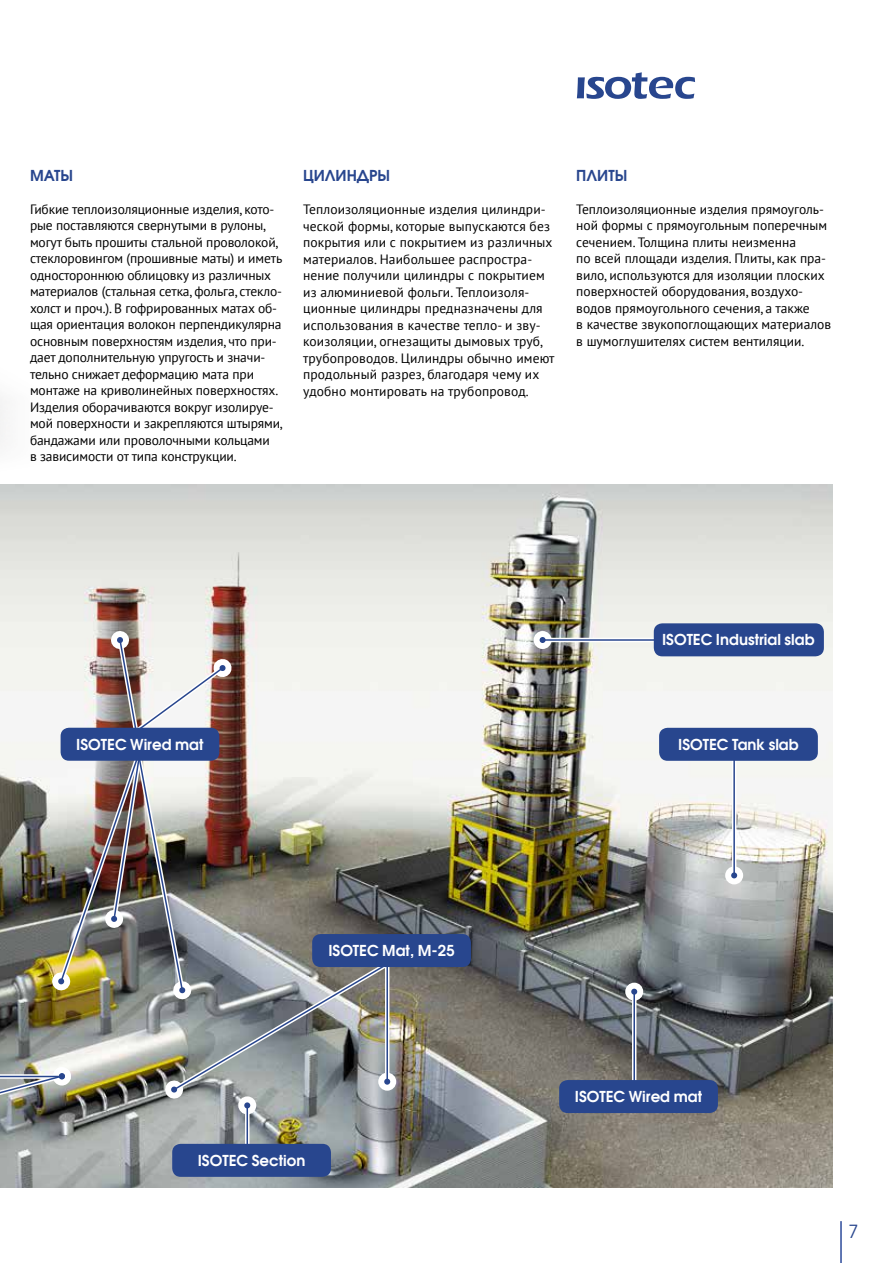
<style>
.page{position:relative;width:893px;height:1263px;background:#fff}
.page>*{position:absolute;margin:0;border:0;box-sizing:border-box;transform-origin:0 0}
.t1{font:18px "Avant Garde Gothic C";color:#28468e}
.t2{font:700 15px "Avant Garde Gothic C";color:#fff}
.t3{font:700 15px "Avant Garde Gothic C";color:#28468e}
.t4{font:13.5px/16.5px "PT Sans";color:#000}
</style>
<div class="page">
<img style="left:0;top:485px;width:833px;height:703px">
<hr style="left:732px;top:743px;width:4px;height:132px;background:#fff">
<div style="left:725px;top:866px;width:18px;height:18px;background:#fff;border-radius:50%"></div>
<div style="left:378px;top:1073px;width:18px;height:18px;background:#fff;border-radius:50%"></div>
<hr style="left:543px;top:638px;width:132px;height:4px;background:#fff">
<div style="left:534px;top:631px;width:18px;height:18px;background:#fff;border-radius:50%"></div>
<hr style="left:632px;top:992px;width:4px;height:103px;background:#fff">
<div style="left:625px;top:983px;width:18px;height:18px;background:#fff;border-radius:50%"></div>
<svg style="left:245px;top:1116px;width:5px;height:28px"></svg>
<hr style="left:733px;top:743px;width:2px;height:132px;background:#28468e">
<svg style="left:731px;top:872px;width:6px;height:6px"></svg>
<hr style="left:543px;top:639px;width:132px;height:2px;background:#28468e">
<svg style="left:540px;top:637px;width:6px;height:6px"></svg>
<hr style="left:633px;top:992px;width:2px;height:103px;background:#28468e">
<svg style="left:631px;top:989px;width:6px;height:6px"></svg>
<hr style="left:247px;top:1105px;width:1px;height:54px;background:#28468e">
<img style="left:0;top:630px;width:393px;height:486px">
<div style="left:659px;top:728px;width:159px;height:33px;background:#28468e;border-radius:9px"></div>
<div style="left:312px;top:934px;width:159px;height:33px;background:#28468e;border-radius:9px"></div>
<div style="left:654px;top:623px;width:170px;height:33px;background:#28468e;border-radius:9px"></div>
<div style="left:559px;top:1080px;width:159px;height:33px;background:#28468e;border-radius:9px"></div>
<div style="left:172px;top:1144px;width:159px;height:33px;background:#28468e;border-radius:9px"></div>
<div style="left:61px;top:728px;width:158px;height:33px;background:#28468e;border-radius:9px"></div>
<svg style="left:577px;top:72px;width:118px;height:27px"></svg>
<hr style="left:840px;top:1221px;width:2px;height:42px;background:#2d4b9b">
<p class="t3" style="left:30px;top:166px;width:45px">МАТЫ</p>
<p class="t4" style="left:30px;top:200px;width:254px">Гибкие теплоизоляционные изделия, кото&shy;рые поставляются свернутыми в рулоны, могут быть прошиты стальной проволокой, стеклоровингом (прошивные маты) и иметь одностороннюю облицовку из различных материалов (стальная сетка, фольга, стекло&shy;холст и проч.). В гофрированных матах об&shy;щая ориентация волокон перпендикулярна основным поверхностям изделия, что при&shy;дает дополнительную упругость и значи&shy;тельно снижает деформацию мата при монтаже на криволинейных поверхностях.<br>Изделия оборачиваются вокруг изолируе&shy;мой поверхности и закрепляются штырями, бандажами или проволочными кольцами<br>в зависимости от типа конструкции.</p>
<p class="t3" style="left:303px;top:166px;width:88px">ЦИЛИНДРЫ</p>
<p class="t4" style="left:303px;top:201px;width:253px">Теплоизоляционные изделия цилиндри&shy;ческой формы, которые выпускаются без покрытия или с покрытием из различных материалов. Наибольшее распростра&shy;нение получили цилиндры с покрытием из алюминиевой фольги. Теплоизоля&shy;ционные цилиндры предназначены для использования в качестве тепло- и зву&shy;коизоляции, огнезащиты дымовых труб, трубопроводов. Цилиндры обычно имеют продольный разрез, благодаря чему их удобно монтировать на трубопровод.</p>
<p class="t3" style="left:576px;top:166px;width:53px">ПЛИТЫ</p>
<p class="t4" style="left:576px;top:200px;width:256px">Теплоизоляционные изделия прямоуголь&shy;ной формы с прямоугольным поперечным сечением. Толщина плиты неизменна<br>по всей площади изделия. Плиты, как пра&shy;вило, используются для изоляции плоских поверхностей оборудования, воздухо&shy;водов прямоугольного сечения, а также<br>в качестве звукопоглощающих материалов в шумоглушителях систем вентиляции.</p>
<p class="t2" style="left:76px;top:735px;width:129px">ISOTEC Wired mat</p>
<p class="t2" style="left:662px;top:630px;width:154px">ISOTEC Industrial slab</p>
<p class="t2" style="left:678px;top:735px;width:122px">ISOTEC Tank slab</p>
<p class="t2" style="left:328px;top:941px;width:128px">ISOTEC Mat, М-25</p>
<p class="t2" style="left:198px;top:1151px;width:109px">ISOTEC Section</p>
<p class="t2" style="left:575px;top:1087px;width:129px">ISOTEC Wired mat</p>
<h1 class="t1" style="left:849px;top:1221px;width:11px">7</h1>
</div>
